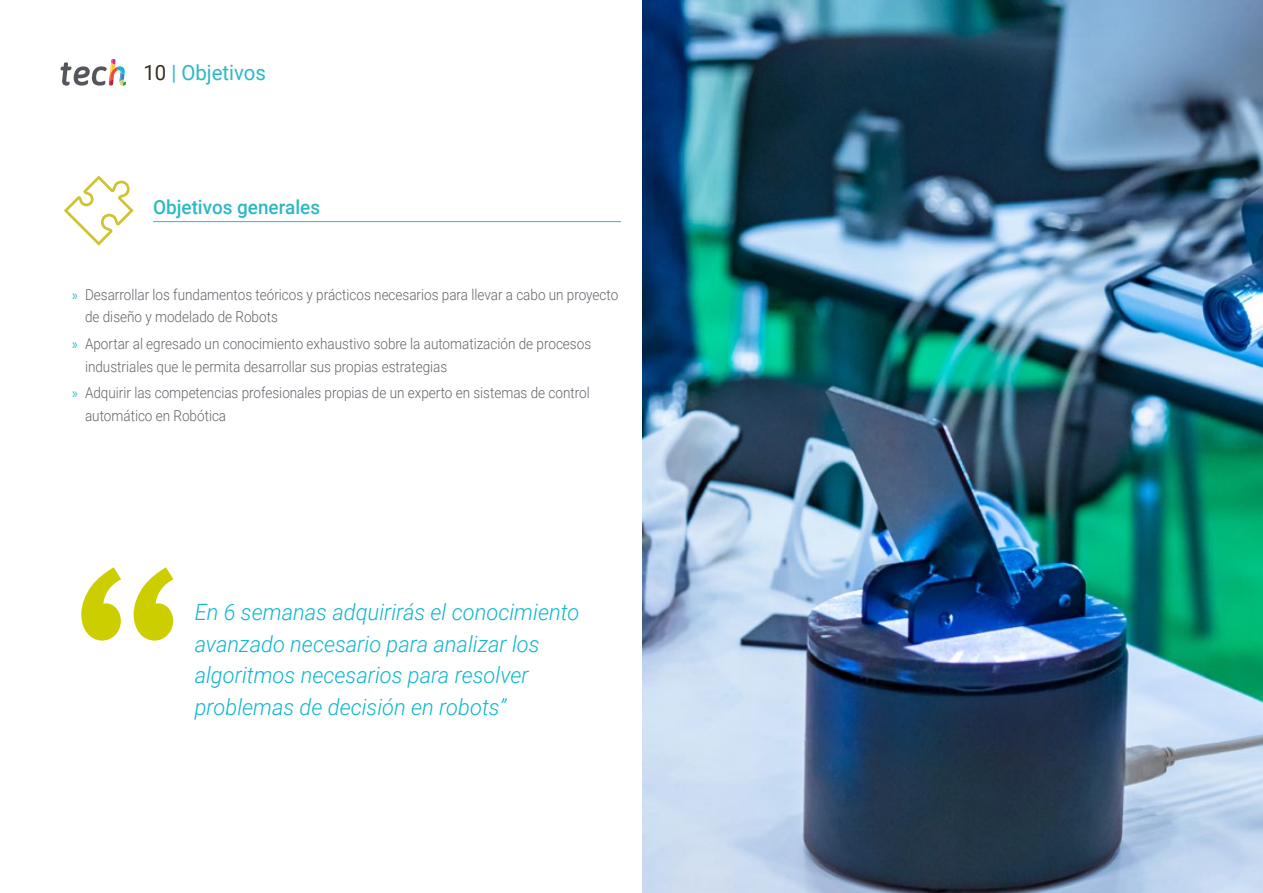
<style>
.page{position:relative;width:1263px;height:893px;background:#fff}
.page>*{position:absolute;margin:0;border:0;box-sizing:border-box;transform-origin:0 0}
.t1{font:italic 300 22.5px/31.5px "Roboto";color:#0fb6cf}
.t2{font:21px "Roboto";color:#2db8c5}
.t3{font:500 19.5px "Roboto";color:#2db8c5}
.t4{font:300 15px/22.5px "Roboto";color:#61646a;scale:.9 1}
.s1{color:#312e20}
.s2{font-family:"Myriad Pro";font-weight:400;color:#2db8c5}
</style>
<div class="page">
<hr style="left:153px;top:221px;width:468px;height:1px;background:#2db8c5">
<svg style="left:64px;top:175px;width:70px;height:71px"></svg>
<svg style="left:61px;top:59px;width:65px;height:27px"></svg>
<img style="left:642px;top:0;width:621px;height:893px">
<svg style="left:81px;top:567px;width:92px;height:74px"></svg>
<h2 class="t2" style="left:144px;top:57px;width:124px"><span class="s1">10</span> | Objetivos</h2>
<h3 class="t3" style="left:153px;top:193px;width:169px">Objetivos generales</h3>
<p class="t4" style="left:85px;top:283px;width:594px;text-indent:-13px"><span class="s2">»</span> Desarrollar los fundamentos teóricos y prácticos necesarios para llevar a cabo un proyecto de diseño y modelado de Robots</p>
<p class="t4" style="left:85px;top:332px;width:564px;text-indent:-13px"><span class="s2">»</span> Aportar al egresado un conocimiento exhaustivo sobre la automatización de procesos industriales que le permita desarrollar sus propias estrategias</p>
<p class="t4" style="left:85px;top:381px;width:562px;text-indent:-13px"><span class="s2">»</span> Adquirir las competencias profesionales propias de un experto en sistemas de control automático en Robótica</p>
<h1 class="t1" style="left:195px;top:596px;width:386px">En 6 semanas adquirirás el conocimiento avanzado necesario para analizar los algoritmos necesarios para resolver problemas de decisión en robots”</h1>
</div>
